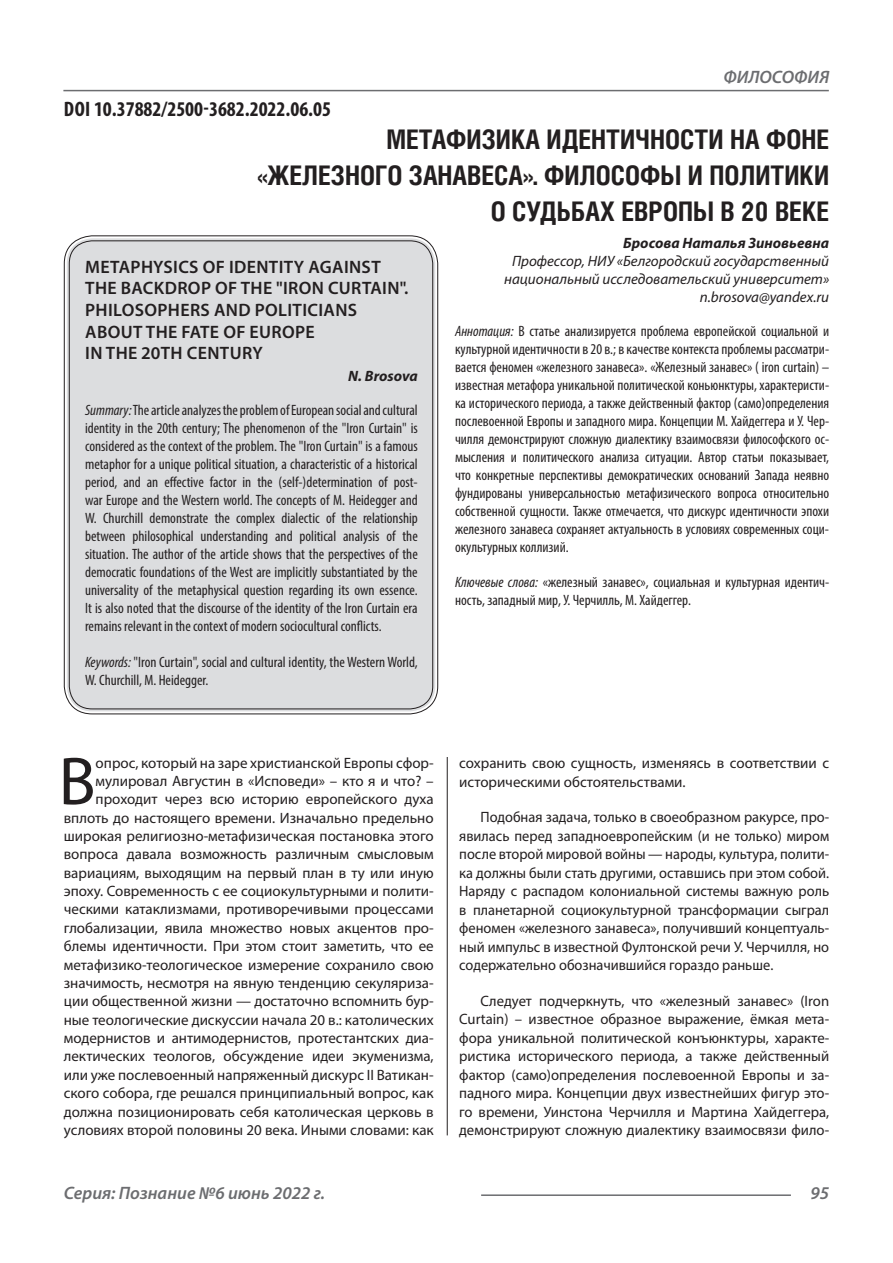
<style>
.page{position:relative;width:893px;height:1263px;background:#fff}
.page>*{position:absolute;margin:0;border:0;box-sizing:border-box;transform-origin:0 0}
.Статья_текст_первый{font:68.4px "Myriad Pro";color:#231f20}
.Статья_название{font:700 27px "Helios Cond C";color:#231f20}
.ДОИ{font:700 condensed 21px "Myriad Pro";color:#231f20}
.Статья_название_англ{font:600 18px/21.6px "Myriad Pro";letter-spacing:.02em;color:#231f20}
.t1{font:italic 600 18px "Myriad Pro";color:#6c6d70}
.Статья_текст_первый-2{font:15px/18.3px "Myriad Pro";color:#231f20;text-align:right}
.Статья_аннотация_тек{font:condensed 15px/18px "Myriad Pro";color:#231f20;text-align:justify}
.Статья_аннотация_анг{font:condensed 15px/18px "Myriad Pro";color:#231f20;text-align:justify}
.Статья_текст{font:15px/18.5px "Myriad Pro";color:#231f20;text-align:justify;scale:.96 1}
.Статья_текст-2{font:15px/18.5px "Myriad Pro";color:#231f20;text-align:justify}
.Статья_автор_инфо{font:italic 15px/18px "Myriad Pro";color:#231f20;text-align:center}
.Статья_автор_фио_рус{font:italic 700 15px "Myriad Pro";color:#231f20}
.Статья_автор_англ{font:italic 700 15px "Myriad Pro";color:#231f20}
.s1{font-style:italic}
</style>
<div class="page">
<hr style="left:447px;top:128px;width:1px;height:1007px;background:#231f20">
<hr style="left:63px;top:90px;width:766px;height:1px;background:#6c6d70">
<hr style="left:481px;top:1194px;width:310px;height:2px;background:#6c6d70">
<div style="left:67px;top:238px;width:368px;height:473px;background:#dcdddf;border-radius:26px"></div>
<p class="ДОИ" style="left:64px;top:96px;width:269px">DOI 10.37882/2500-3682.2022.06.05</p>
<p class="t1" style="left:723px;top:66px;width:107px">ФИЛОСОФИЯ</p>
<p class="Статья_название" style="left:386px;top:124px;width:444px">МЕТАФИЗИКА ИДЕНТИЧНОСТИ НА ФОНЕ</p>
<p class="Статья_название" style="left:257px;top:160px;width:573px">«ЖЕЛЕЗНОГО ЗАНАВЕСА». ФИЛОСОФЫ И ПОЛИТИКИ</p>
<p class="Статья_название" style="left:491px;top:196px;width:340px">О СУДЬБАХ ЕВРОПЫ В 20 ВЕКЕ</p>
<p class="Статья_автор_фио_рус" style="left:623px;top:233px;width:208px">Бросова Наталья Зиновьевна</p>
<p class="Статья_автор_инфо" style="left:504px;top:252px;width:327px">Профессор, НИУ «Белгородский государственный национальный исследовательский университет»</p>
<p class="Статья_автор_инфо" style="left:700px;top:288px;width:131px">n.brosova@yandex.ru</p>
<p class="Статья_аннотация_тек" style="left:455px;top:321px;width:376px"><span class="s1">Аннотация:</span> В статье анализируется проблема европейской социальной и культурной идентичности в 20 в.; в качестве контекста проблемы рассматри&shy;вается феномен «железного занавеса». «Железный занавес» ( iron curtain) – известная метафора уникальной политической коньюнктуры, характеристи&shy;ка исторического периода, а также действенный фактор (само)определения послевоенной Европы и западного мира. Концепции М. Хайдеггера и У. Чер&shy;чилля демонстрируют сложную диалектику взаимосвязи философского ос&shy;мысления и политического анализа ситуации. Автор статьи показывает, что конкретные перспективы демократических оснований Запада неявно фундированы универсальностью метафизического вопроса относительно собственной сущности. Также отмечается, что дискурс идентичности эпохи железного занавеса сохраняет актуальность в условиях современных соци&shy;окультурных коллизий.</p>
<p class="Статья_аннотация_тек" style="left:455px;top:573px;width:376px"><span class="s1">Ключевые слова:</span> «железный занавес», социальная и культурная идентич&shy;ность, западный мир, У. Черчилль, М. Хайдеггер.</p>
<p class="Статья_название_англ" style="left:85px;top:255px;width:325px">METAPHYSICS OF IDENTITY AGAINST<br>THE BACKDROP OF THE "IRON CURTAIN".<br>PHILOSOPHERS AND POLITICIANS<br>ABOUT THE FATE OF EUROPE</p>
<p class="Статья_название_англ" style="left:85px;top:342px;width:179px">IN THE 20TH CENTURY</p>
<p class="Статья_автор_англ" style="left:348px;top:366px;width:71px">N. Brosova</p>
<p class="Статья_аннотация_анг" style="left:85px;top:401px;width:334px"><span class="s1">Summary:</span>The article analyzes the problem of European social and cultural identity in the 20th century; The phenomenon of the "Iron Curtain" is considered as the context of the problem. The "Iron Curtain" is a famous metaphor for a unique political situation, a characteristic of a historical period, and an effective factor in the (self-)determination of post&shy;war Europe and the Western world. The concepts of M. Heidegger and W. Churchill demonstrate the complex dialectic of the relationship between philosophical understanding and political analysis of the situation. The author of the article shows that the perspectives of the democratic foundations of the West are implicitly substantiated by the universality of the metaphysical question regarding its own essence.<br>It is also noted that the discourse of the identity of the Iron Curtain era remains relevant in the context of modern sociocultural conflicts.</p>
<p class="Статья_аннотация_анг" style="left:85px;top:653px;width:334px"><span class="s1">Keywords:</span> "Iron Curtain", social and cultural identity, the Western World,<br>W. Churchill, M. Heidegger.</p>
<p class="Статья_текст_первый-2" style="left:64px;top:754px;width:371px">опрос, который на заре христианской Европы сфор&shy;мулировал Августин в «Исповеди» – кто я и что? – проходит через всю историю европейского духа вплоть до настоящего времени. Изначально предельно широкая религиозно-метафизическая постановка этого вопроса давала возможность различным смысловым вариациям, выходящим на первый план в ту или иную эпоху. Современность с ее социокультурными и полити&shy;ческими катаклизмами, противоречивыми процессами глобализации, явила множество новых акцентов про&shy;блемы идентичности. При этом стоит заметить, что ее метафизико-теологическое измерение сохранило свою значимость, несмотря на явную тенденцию секуляриза&shy;ции общественной жизни — достаточно вспомнить бур&shy;ные теологические дискуссии начала 20 в.: католических модернистов и антимодернистов, протестантских диа&shy;лектических теологов, обсуждение идеи экуменизма, или уже послевоенный напряженный дискурс II Ватикан&shy;ского собора, где решался принципиальный вопрос, как должна позиционировать себя католическая церковь в условиях второй половины 20 века. Иными словами: как</p>
<p class="Статья_текст_первый-2" style="left:459px;top:753px;width:371px;text-align:left">сохранить свою сущность, изменяясь в соответствии с историческими обстоятельствами.</p>
<p class="Статья_текст_первый" style="left:59px;top:739px;width:39px">В</p>
<p class="Статья_текст" style="left:459px;top:808px;width:387px;text-indent:21px">Подобная задача, только в своеобразном ракурсе, про&shy;явилась перед западноевропейским (и не только) миром после второй мировой войны — народы, культура, полити&shy;ка должны были стать другими, оставшись при этом собой.<br>Наряду с распадом колониальной системы важную роль в планетарной социокультурной трансформации сыграл феномен «железного занавеса», получивший концептуаль&shy;ный импульс в известной Фултонской речи У. Черчилля, но содержательно обозначившийся гораздо раньше.</p>
<p class="Статья_текст-2" style="left:459px;top:991px;width:371px;text-indent:21px">Следует подчеркнуть, что «железный занавес» (Iron Curtain) – известное образное выражение, ёмкая мета&shy;фора уникальной политической конъюнктуры, характе&shy;ристика исторического периода, а также действенный фактор (само)определения послевоенной Европы и за&shy;падного мира. Концепции двух известнейших фигур это&shy;го времени, Уинстона Черчилля и Мартина Хайдеггера, демонстрируют сложную диалектику взаимосвязи фило-</p>
<p class="t1" style="left:64px;top:1182px;width:263px">Серия: Познание №6 июнь 2022 г.</p>
<p class="t1" style="left:810px;top:1182px;width:20px">95</p>
</div>
